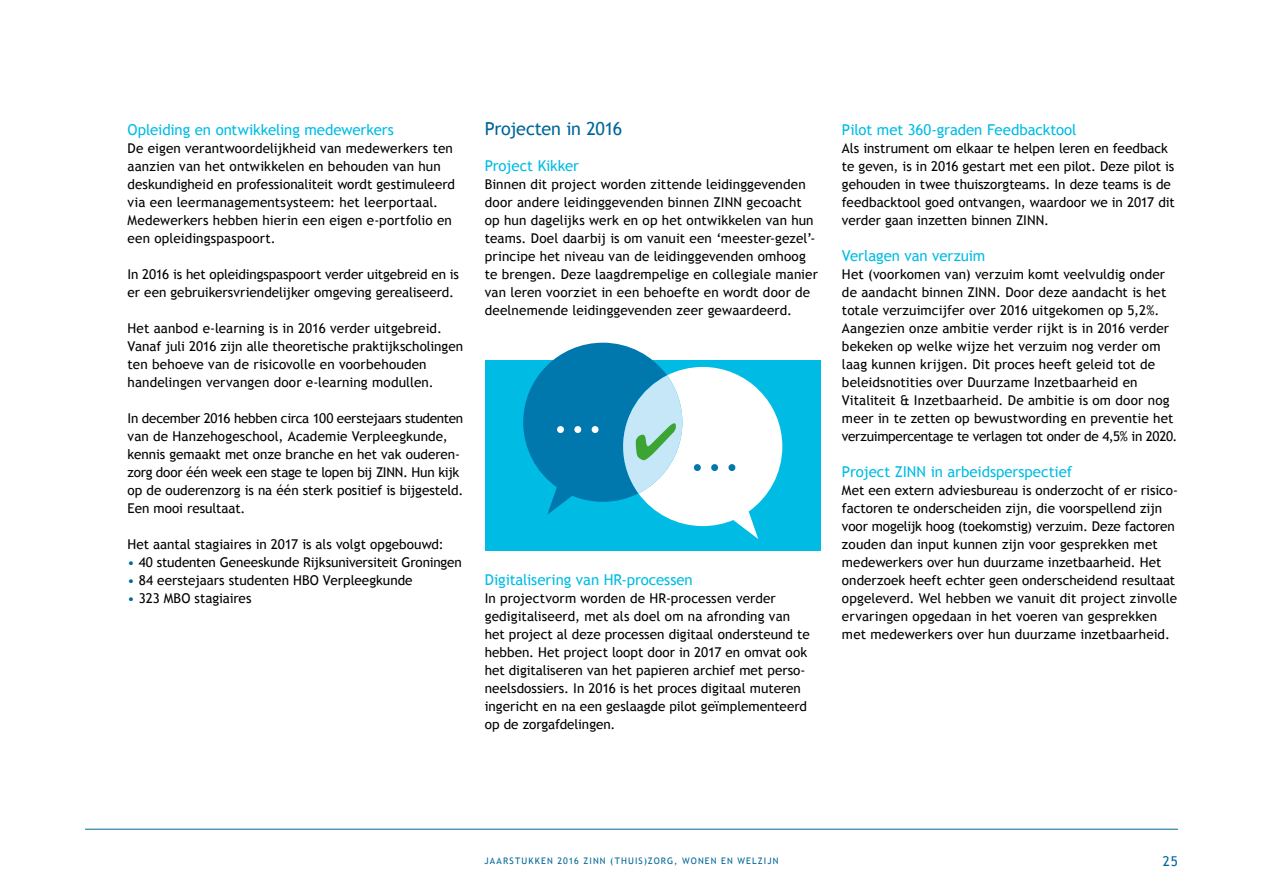
<style>
.page{position:relative;width:1263px;height:893px;background:#fff}
.page>*{position:absolute;margin:0;border:0;box-sizing:border-box;transform-origin:0 0}
.t1{font:18px "Trebuchet MS";letter-spacing:-.02em;color:#006698}
.t2{font:15px "Trebuchet MS";letter-spacing:-.005em;color:#00bce4}
.t3{font:13.5px/18px "Trebuchet MS";letter-spacing:.005em;color:#000}
.t4{font:13.5px "Trebuchet MS";color:#006698}
.t5{font:9px "Trebuchet MS";letter-spacing:.125em;color:#006698}
.s1{color:#006698}
</style>
<div class="page">
<hr style="left:85px;top:829px;width:1093px;height:1px;background:#006698">
<div style="left:485px;top:360px;width:336px;height:191px;background:#00bce4"></div>
<svg style="left:523px;top:343px;width:259px;height:196px"></svg>
<p class="t2" style="left:128px;top:121px;width:268px">Opleiding en ontwikkeling medewerkers</p>
<p class="t3" style="left:128px;top:140px;width:329px">De eigen verantwoordelijkheid van medewerkers ten aanzien van het ontwikkelen en behouden van hun deskundigheid en professionaliteit wordt gestimuleerd via een leermanagementsysteem: het leerportaal.<br>Medewerkers hebben hierin een eigen e-portfolio en een opleidingspaspoort.</p>
<p class="t3" style="left:128px;top:266px;width:333px">In 2016 is het opleidingspaspoort verder uitgebreid en is er een gebruikersvriendelijker omgeving gerealiseerd.</p>
<p class="t3" style="left:128px;top:320px;width:337px">Het aanbod e-learning is in 2016 verder uitgebreid.<br>Vanaf juli 2016 zijn alle theoretische praktijkscholingen ten behoeve van de risicovolle en voorbehouden handelingen vervangen door e-learning modullen.</p>
<p class="t3" style="left:128px;top:410px;width:337px">In december 2016 hebben circa 100 eerstejaars studenten van de Hanzehogeschool, Academie Verpleegkunde, kennis gemaakt met onze branche en het vak ouderen&shy;zorg door één week een stage te lopen bij ZINN . Hun kijk op de ouderenzorg is na één sterk positief is bijgesteld.<br>Een mooi resultaat.</p>
<p class="t3" style="left:128px;top:536px;width:318px">H et aantal stagiaires in 2017 is als volgt opgebouwd:</p>
<p class="t3" style="left:128px;top:554px;width:336px"><span class="s1">•</span> 40 studenten Geneeskunde Rijksuniversiteit Groningen</p>
<p class="t3" style="left:128px;top:572px;width:287px"><span class="s1">•</span> 84 eerstejaars studenten H BO Verpleegkunde</p>
<p class="t3" style="left:128px;top:590px;width:125px"><span class="s1">•</span> 323 MBO stagiaires</p>
<h1 class="t1" style="left:485px;top:118px;width:139px">Projecten in 2016</h1>
<p class="t2" style="left:485px;top:157px;width:96px">Project Kikker</p>
<p class="t3" style="left:485px;top:176px;width:335px">Binnen dit project worden zittende leidinggevenden door andere leidinggevenden binnen ZINN gecoacht op hun dagelijks werk en op het ontwikkelen van hun teams. Doel daarbij is om vanuit een ‘meester-gezel’- principe het niveau van de leidinggevenden omhoog te brengen. Deze laagdrempelige en collegiale manier van leren voorziet in een behoefte en wordt door de deelnemende leidinggevenden zeer gewaardeerd.</p>
<p class="t2" style="left:485px;top:571px;width:209px">Digitalisering van HR-processen</p>
<p class="t3" style="left:485px;top:590px;width:326px">In projectvorm worden de HR-processen verder gedigitaliseerd, met als doel om na afronding van het project al deze processen digitaal ondersteund te hebben. Het project loopt door in 2017 en omvat ook het digitaliseren van het papieren archief met perso&shy;neelsdossiers. In 2016 is het proces digitaal muteren ingericht en na een geslaagde pilot geïmplementeerd op de zorgafdelingen.</p>
<p class="t2" style="left:842px;top:121px;width:236px">Pilot met 360-graden Feedbacktool</p>
<p class="t3" style="left:842px;top:140px;width:334px">Als instrument om elkaar te helpen leren en feedback te geven, is in 2016 gestart met een pilot. Deze pilot is gehouden in twee thuiszorgteams. In deze teams is de feedbacktool goed ontvangen, waardoor we in 2017 dit verder gaan inzetten binnen ZINN .</p>
<p class="t2" style="left:842px;top:247px;width:145px">Verlagen van verzuim</p>
<p class="t3" style="left:842px;top:266px;width:337px">Het (voorkomen van) verzuim komt veelvuldig onder de aandacht binnen ZINN . Door deze aandacht is het totale verzuimcijfer over 2016 uitgekomen op 5,2%.<br>Aangezien onze ambitie verder rijkt is in 2016 verder bekeken op welke wijze het verzuim nog verder om laag kunnen krijgen. Dit proces heeft geleid tot de beleidsnotities over Duurzame Inzetbaarheid en Vitaliteit &amp; Inzetbaarheid. De ambitie is om door nog meer in te zetten op bewustwording en preventie het verzuimpercentage te verlagen tot onder de 4,5% in 2020.</p>
<p class="t2" style="left:842px;top:463px;width:232px">Project ZINN in arbeidsperspectief</p>
<p class="t3" style="left:842px;top:482px;width:337px">Met een extern adviesbureau is onderzocht of er risico&shy;factoren te onderscheiden zijn, die voorspellend zijn voor mogelijk hoog (toekomstig) verzuim. Deze factoren zouden dan input kunnen zijn voor gesprekken met medewerkers over hun duurzame inzetbaarheid. Het onderzoek heeft echter geen onderscheidend resultaat opgeleverd. Wel hebben we vanuit dit project zinvolle ervaringen opgedaan in het voeren van gesprekken met medewerkers over hun duurzame inzetbaarheid.</p>
<p class="t5" style="left:484px;top:856px;width:116px">jaarstukken 2016 ZINN</p>
<p class="t5" style="left:610px;top:856px;width:170px">(Thuis)zorg, Wonen en Welzij n</p>
<p class="t4" style="left:1163px;top:853px;width:17px">25</p>
</div>
